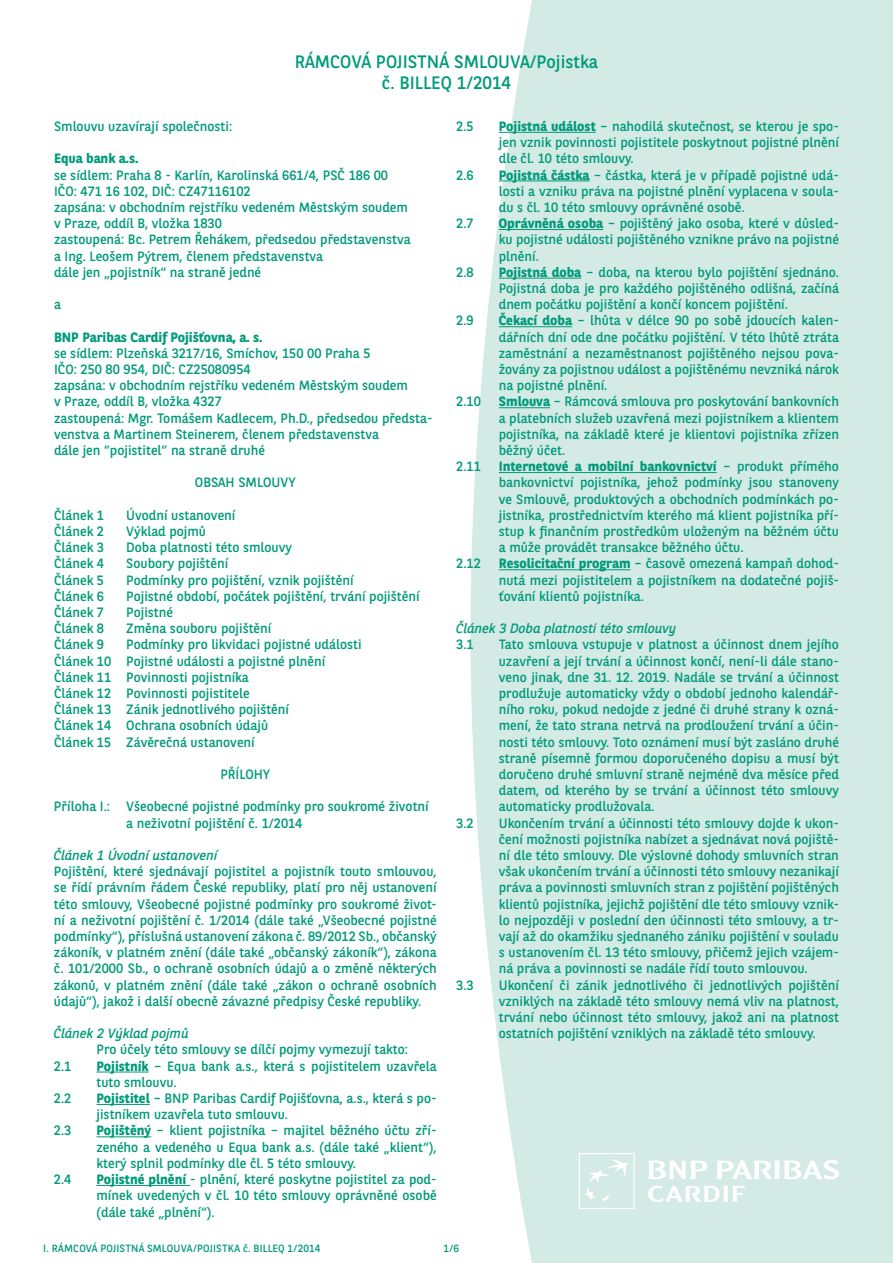
<style>
.page{position:relative;width:893px;height:1263px;background:#fff}
.page>*{position:absolute;margin:0;border:0;box-sizing:border-box;transform-origin:0 0}
.t1{font:18px/21.6px "BNPP Sans";color:#009b7a;text-align:center}
.t2{font:13.5px/16.2px "BNPP Sans";color:#009b7a;text-align:justify}
.t3{font:italic 13.5px "BNPP Sans";color:#009b7a}
.t4{font:700 13.5px "BNPP Sans";color:#009b7a}
.t5{font:10.5px "BNPP Sans";letter-spacing:.015em;color:#009b7a}
.s1{font-weight:700}
</style>
<div class="page">
<div style="left:470px;top:0;width:423px;height:1263px;background:#d4eae5"></div>
<hr style="left:97px;top:1072px;width:52px;height:1px;background:#009b7a">
<hr style="left:97px;top:1104px;width:53px;height:1px;background:#009b7a">
<hr style="left:97px;top:1136px;width:54px;height:1px;background:#009b7a">
<hr style="left:97px;top:1185px;width:93px;height:1px;background:#009b7a">
<hr style="left:499px;top:132px;width:97px;height:1px;background:#009b7a">
<hr style="left:499px;top:181px;width:90px;height:1px;background:#009b7a">
<hr style="left:499px;top:229px;width:104px;height:1px;background:#009b7a">
<hr style="left:499px;top:278px;width:82px;height:1px;background:#009b7a">
<hr style="left:499px;top:326px;width:73px;height:1px;background:#009b7a">
<hr style="left:499px;top:407px;width:51px;height:1px;background:#009b7a">
<hr style="left:499px;top:472px;width:218px;height:1px;background:#009b7a">
<hr style="left:499px;top:569px;width:132px;height:1px;background:#009b7a">
<svg style="left:579px;top:1153px;width:56px;height:56px;background:#daede9"></svg>
<svg style="left:649px;top:1160px;width:58px;height:19px"></svg>
<svg style="left:717px;top:1160px;width:122px;height:19px"></svg>
<svg style="left:648px;top:1185px;width:97px;height:17px"></svg>
<h1 class="t1" style="left:295px;top:50px;width:305px">RÁMCOVÁ POJISTNÁ SMLOUVA/Pojistka č. BILLEQ 1/2014</h1>
<p class="t2" style="left:54px;top:118px;width:180px">Smlouvu uzavírají společnosti:</p>
<p class="t4" style="left:54px;top:149px;width:86px">Equa bank a.s.</p>
<p class="t2" style="left:54px;top:166px;width:358px;text-align:left">se sídlem: Praha 8 - Karlín, Karolinská 661/4, PSČ 186 00<br>IČO: 471 16 102, DIČ: CZ47116102<br>zapsána: v obchodním rejstříku vedeném Městským soudem v Praze, oddíl B, vložka 1830<br>zastoupená: Bc. Petrem Řehákem, předsedou představenstva a Ing. Leošem Pýtrem, členem představenstva<br>dále jen „pojistník“ na straně jedné</p>
<p class="t2" style="left:54px;top:296px;width:8px">a</p>
<p class="t4" style="left:54px;top:328px;width:210px">BNP Paribas Cardif Pojišťovna, a. s.</p>
<p class="t2" style="left:54px;top:344px;width:380px;text-align:left">se sídlem: Plzeňská 3217/16, Smíchov, 150 00 Praha 5<br>IČO: 250 80 954, DIČ: CZ25080954<br>zapsána: v obchodním rejstříku vedeném Městským soudem<br>v Praze, oddíl B, vložka 4327<br>zastoupená: Mgr. Tomášem Kadlecem, Ph.D., předsedou předsta&shy;venstva a Martinem Steinerem, členem představenstva<br>dále jen ”pojistitel” na straně druhé</p>
<p class="t2" style="left:195px;top:474px;width:102px">OBSAH SMLOUVY</p>
<p class="t2" style="left:54px;top:506px;width:52px">Článek 1</p>
<p class="t2" style="left:126px;top:506px;width:111px">Úvodní ustanovení</p>
<p class="t2" style="left:54px;top:523px;width:52px">Článek 2</p>
<p class="t2" style="left:126px;top:523px;width:81px">Výklad pojmů</p>
<p class="t2" style="left:54px;top:539px;width:52px">Článek 3</p>
<p class="t2" style="left:126px;top:539px;width:167px">Doba platnosti této smlouvy</p>
<p class="t2" style="left:54px;top:555px;width:52px">Článek 4</p>
<p class="t2" style="left:126px;top:555px;width:104px">Soubory pojištění</p>
<p class="t2" style="left:54px;top:571px;width:52px">Článek 5</p>
<p class="t2" style="left:126px;top:571px;width:229px">Podmínky pro pojištění, vznik pojištění</p>
<p class="t2" style="left:54px;top:587px;width:52px">Článek 6</p>
<p class="t2" style="left:126px;top:587px;width:295px">Pojistné období, počátek pojištění, trvání pojištění</p>
<p class="t2" style="left:54px;top:604px;width:52px">Článek 7</p>
<p class="t2" style="left:126px;top:604px;width:48px">Pojistné</p>
<p class="t2" style="left:54px;top:620px;width:52px">Článek 8</p>
<p class="t2" style="left:126px;top:620px;width:147px">Změna souboru pojištění</p>
<p class="t2" style="left:54px;top:636px;width:52px">Článek 9</p>
<p class="t2" style="left:54px;top:636px;width:309px;text-align:left;text-indent:72px">Podmínky pro likvidaci pojistné události Článek 10 Pojistné události a pojistné plnění Článek 11 Povinnosti pojistníka<br>Článek 12 Povinnosti pojistitele<br>Článek 13 Zánik jednotlivého pojištění<br>Článek 14 Ochrana osobních údajů<br>Článek 15 Závěrečná ustanovení</p>
<p class="t2" style="left:220px;top:766px;width:51px">PŘÍLOHY</p>
<p class="t2" style="left:126px;top:798px;width:304px;text-indent:-72px">Příloha I.: Všeobecné pojistné podmínky pro soukromé životní a neživotní pojištění č. 1/2014</p>
<p class="t3" style="left:54px;top:846px;width:165px">Článek 1 Úvodní ustanovení</p>
<p class="t2" style="left:54px;top:863px;width:384px">Pojištění, které sjednávají pojistitel a pojistník touto smlouvou, se řídí právním řádem České republiky, platí pro něj ustanovení této smlouvy, Všeobecné pojistné podmínky pro soukromé život&shy;ní a neživotní pojištění č. 1/2014 (dále také „Všeobecné pojistné podmínky“), příslušná ustanovení zákona č. 89/2012 Sb., občanský zákoník, v platném znění (dále také „občanský zákoník“), zákona č. 101/2000 Sb., o ochraně osobních údajů a o změně některých zákonů, v platném znění (dále také „zákon o ochraně osobních údajů“), jakož i další obecně závazné předpisy České republiky.</p>
<p class="t3" style="left:54px;top:1024px;width:136px">Článek 2 Výklad pojmů</p>
<p class="t2" style="left:96px;top:1041px;width:313px">Pro účely této smlouvy se dílčí pojmy vymezují takto:</p>
<p class="t2" style="left:54px;top:1057px;width:19px">2.1</p>
<p class="t2" style="left:96px;top:1057px;width:342px"><span class="s1">Pojistník</span> – Equa bank a.s., která s pojistitelem uzavřela tuto smlouvu.</p>
<p class="t2" style="left:54px;top:1090px;width:19px">2.2</p>
<p class="t2" style="left:96px;top:1090px;width:342px"><span class="s1">Pojistitel</span> – BNP Paribas Cardif Pojišťovna, a.s., která s po&shy;jistníkem uzavřela tuto smlouvu.</p>
<p class="t2" style="left:54px;top:1122px;width:19px">2.3</p>
<p class="t2" style="left:96px;top:1122px;width:342px"><span class="s1">Pojištěný</span> – klient pojistníka – majitel běžného účtu zří&shy;zeného a vedeného u Equa bank a.s. (dále také „klient“), který splnil podmínky dle čl. 5 této smlouvy.</p>
<p class="t2" style="left:54px;top:1171px;width:19px">2.4</p>
<p class="t2" style="left:96px;top:1171px;width:342px"><span class="s1">Pojistné plnění</span> - plnění, které poskytne pojistitel za pod&shy;mínek uvedených v čl. 10 této smlouvy oprávněné osobě (dále také „plnění“).</p>
<p class="t2" style="left:456px;top:118px;width:19px">2.5</p>
<p class="t2" style="left:499px;top:118px;width:342px"><span class="s1">Pojistná událost</span> – nahodilá skutečnost, se kterou je spo&shy;jen vznik povinnosti pojistitele poskytnout pojistné plnění dle čl. 10 této smlouvy.</p>
<p class="t2" style="left:456px;top:166px;width:19px">2.6</p>
<p class="t2" style="left:499px;top:166px;width:342px"><span class="s1">Pojistná částka</span> – částka, která je v případě pojistné udá&shy;losti a vzniku práva na pojistné plnění vyplacena v soula&shy;du s čl. 10 této smlouvy oprávněné osobě.</p>
<p class="t2" style="left:456px;top:215px;width:19px">2.7</p>
<p class="t2" style="left:499px;top:215px;width:342px"><span class="s1">Oprávněná osoba</span> – pojištěný jako osoba, které v důsled&shy;ku pojistné události pojištěného vznikne právo na pojistné plnění.</p>
<p class="t2" style="left:456px;top:263px;width:19px">2.8</p>
<p class="t2" style="left:499px;top:263px;width:342px"><span class="s1">Pojistná doba</span> – doba, na kterou bylo pojištění sjednáno.<br>Pojistná doba je pro každého pojištěného odlišná, začíná dnem počátku pojištění a končí koncem pojištění.</p>
<p class="t2" style="left:456px;top:312px;width:19px">2.9</p>
<p class="t2" style="left:499px;top:312px;width:342px"><span class="s1">Čekací doba</span> – lhůta v délce 90 po sobě jdoucích kalen&shy;dářních dní ode dne počátku pojištění. V této lhůtě ztráta zaměstnání a nezaměstnanost pojištěného nejsou pova&shy;žovány za pojistnou událost a pojištěnému nevzniká nárok na pojistné plnění.</p>
<p class="t2" style="left:456px;top:393px;width:26px">2.10</p>
<p class="t2" style="left:499px;top:393px;width:342px"><span class="s1">Smlouva</span> – Rámcová smlouva pro poskytování bankovních a platebních služeb uzavřená mezi pojistníkem a klientem pojistníka, na základě které je klientovi pojistníka zřízen běžný účet.</p>
<p class="t2" style="left:456px;top:458px;width:26px">2.11</p>
<p class="t2" style="left:499px;top:458px;width:342px"><span class="s1">Internetové a mobilní bankovnictví</span> – produkt přímého bankovnictví pojistníka, jehož podmínky jsou stanoveny ve Smlouvě, produktových a obchodních podmínkách po&shy;jistníka, prostřednictvím kterého má klient pojistníka pří&shy;stup k finančním prostředkům uloženým na běžném účtu a může provádět transakce běžného účtu.</p>
<p class="t2" style="left:456px;top:555px;width:26px">2.12</p>
<p class="t2" style="left:499px;top:555px;width:342px"><span class="s1">Resolicitační program</span> – časově omezená kampaň dohod&shy;nutá mezi pojistitelem a pojistníkem na dodatečné pojiš&shy;ťování klientů pojistníka.</p>
<p class="t3" style="left:456px;top:619px;width:222px">Článek 3 Doba platnosti této smlouvy</p>
<p class="t2" style="left:456px;top:636px;width:19px">3.1</p>
<p class="t2" style="left:499px;top:636px;width:342px">Tato smlouva vstupuje v platnost a účinnost dnem jejího uzavření a její trvání a účinnost končí, není-li dále stano&shy;veno jinak, dne 31. 12. 2019. Nadále se trvání a účinnost prodlužuje automaticky vždy o období jednoho kalendář&shy;ního roku, pokud nedojde z jedné či druhé strany k ozná&shy;mení, že tato strana netrvá na prodloužení trvání a účin&shy;nosti této smlouvy. Toto oznámení musí být zasláno druhé straně písemně formou doporučeného dopisu a musí být doručeno druhé smluvní straně nejméně dva měsíce před datem, od kterého by se trvání a účinnost této smlouvy automaticky prodlužovala.</p>
<p class="t2" style="left:456px;top:814px;width:19px">3.2</p>
<p class="t2" style="left:499px;top:814px;width:342px">Ukončením trvání a účinnosti této smlouvy dojde k ukon&shy;čení možnosti pojistníka nabízet a sjednávat nová pojiště&shy;ní dle této smlouvy. Dle výslovné dohody smluvních stran však ukončením trvání a účinnosti této smlouvy nezanikají práva a povinnosti smluvních stran z pojištění pojištěných klientů pojistníka, jejichž pojištění dle této smlouvy vznik&shy;lo nejpozději v poslední den účinnosti této smlouvy, a tr&shy;vají až do okamžiku sjednaného zániku pojištění v souladu s ustanovením čl. 13 této smlouvy, přičemž jejich vzájem&shy;ná práva a povinnosti se nadále řídí touto smlouvou.</p>
<p class="t2" style="left:456px;top:976px;width:19px">3.3</p>
<p class="t2" style="left:499px;top:976px;width:342px">Ukončení či zánik jednotlivého či jednotlivých pojištění vzniklých na základě této smlouvy nemá vliv na platnost, trvání nebo účinnost této smlouvy, jakož ani na platnost ostatních pojištění vzniklých na základě této smlouvy.</p>
<p class="t5" style="left:43px;top:1241px;width:166px">I. RÁMCOVÁ POJISTNÁ SMLOUVA/Pojist</p>
<p class="t5" style="left:228px;top:1241px;width:94px">ka č. BILLEQ 1/2014</p>
<p class="t5" style="left:444px;top:1241px;width:17px">1/6</p>
</div>
